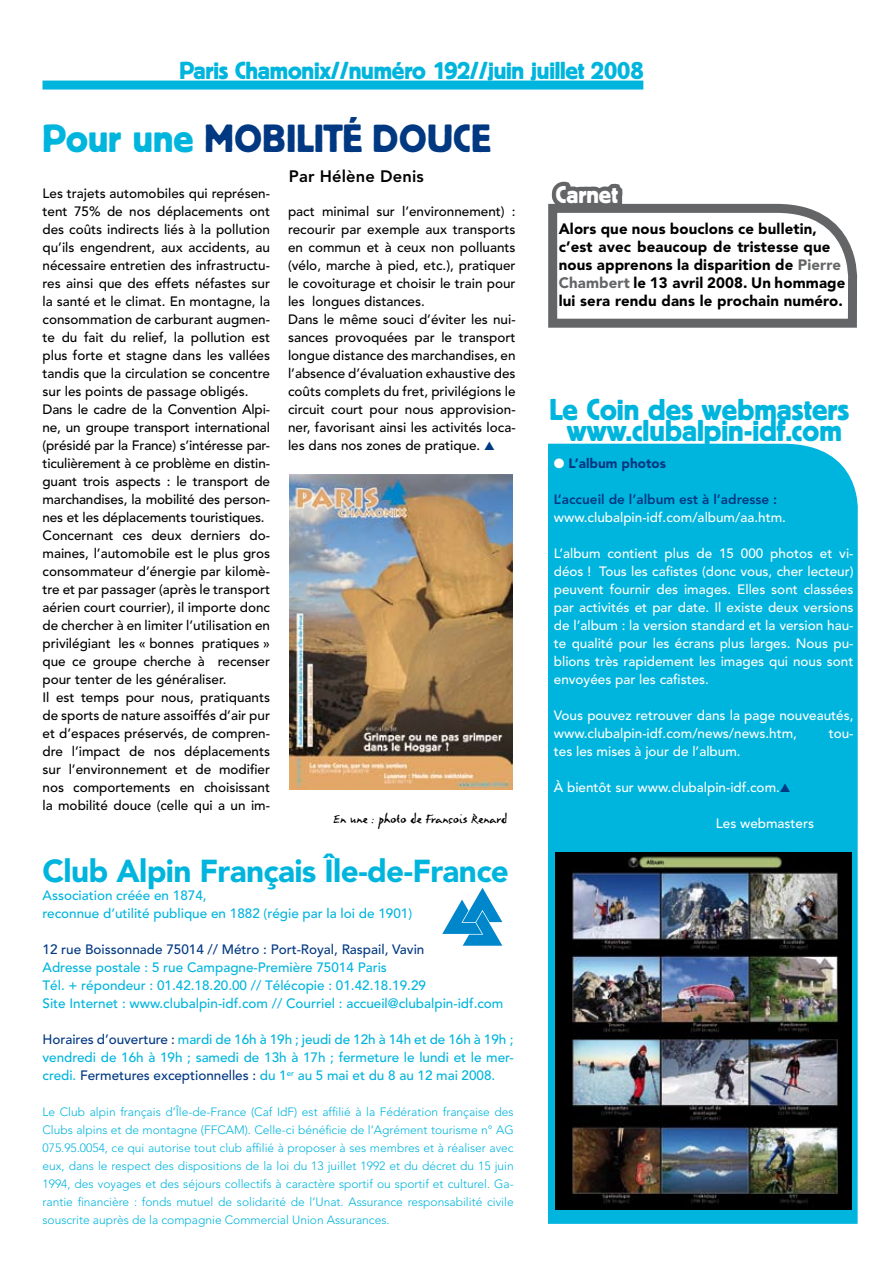
<style>
.page{position:relative;width:893px;height:1263px;background:#fff}
.page>*{position:absolute;margin:0;border:0;box-sizing:border-box;transform-origin:0 0}
.t1{font:39px "Block BE";letter-spacing:.01em;color:#003882}
.t2{font:900 31.5px "Avenir";letter-spacing:-.02em;color:#00b5dd}
.t3{font:30px "Block BE";color:#00b5dd}
.t4{font:24.45px "Block BE";letter-spacing:-.01em;color:#00b5dd}
.t5{font:24px "Block BE";color:#fff}
.t6{font:16.5px "Lettres Eclatees";color:#000}
.t7{font:800 16.5px "Avenir";letter-spacing:.01em;color:#000}
.t8{font:900 15px/18px "Avenir";letter-spacing:.01em;color:#000}
.t9{font:500 13.5px/18px "Avenir";color:#000}
.t10{font:500 13.5px/18px "Avenir";color:#fff;text-align:justify}
.t11{font:500 13.5px/18px "Avenir";color:#00b5dd}
.t12{font:500 13.5px "Avenir";color:#003882}
.t13{font:800 13.5px "Avenir";color:#003882}
.t14{font:900 13.5px "Avenir";color:#003882}
.t15{font:300 12px/18px "Avenir";color:#00b5dd;text-align:justify}
.s1{color:#00b5dd}
.s2{color:#003882}
.s3{color:#646567}
.s4{color:#fff}
</style>
<div class="page">
<div style="left:548px;top:444px;width:310px;height:780px;background:#00b5dd"></div>
<div style="left:43px;top:81px;width:600px;height:9px;background:#00b5dd"></div>
<svg style="left:442px;top:888px;width:60px;height:58px"></svg>
<img style="left:289px;top:474px;width:223px;height:316px">
<img style="left:555px;top:852px;width:297px;height:357px">
<svg style="left:544px;top:80px;width:314px;height:248px"></svg>
<svg style="left:547px;top:80px;width:80px;height:141px"></svg>
<h3 class="t4" style="left:179px;top:57px;width:466px">Paris Chamonix//numéro 192//juin juillet 2008</h3>
<h1 class="t1" style="left:43px;top:117px;width:449px"><span class="s1">Pour une</span> mobilité douce</h1>
<p class="t7" style="left:289px;top:167px;width:137px">Par Hélène Denis</p>
<p class="t9" style="left:43px;top:185px;width:229px">Les trajets automobiles qui représen&shy;tent 75% de nos déplacements ont des coûts indirects liés à la pollution qu’ils engendrent, aux accidents, au nécessaire entretien des infrastructu&shy;res ainsi que des effets néfastes sur la santé et le climat. En montagne, la consommation de carburant augmen&shy;te du fait du relief, la pollution est plus forte et stagne dans les vallées tandis que la circulation se concentre sur les points de passage obligés.<br>Dans le cadre de la Convention Alpi&shy;ne, un groupe transport international (présidé par la France) s’intéresse par&shy;ticulièrement à ce problème en distin&shy;guant trois aspects : le transport de marchandises, la mobilité des person&shy;nes et les déplacements touristiques.<br>Concernant ces deux derniers do&shy;maines, l’automobile est le plus gros consommateur d’énergie par kilomè&shy;tre et par passager (après le transport aérien court courrier), il importe donc de chercher à en limiter l’utilisation en privilégiant les « bonnes pratiques » que ce groupe cherche à recenser pour tenter de les généraliser.<br>Il est temps pour nous, pratiquants de sports de nature assoiffés d’air pur et d’espaces préservés, de compren&shy;dre l’impact de nos déplacements sur l’environnement et de modifier nos comportements en choisissant la mobilité douce (celle qui a un im-</p>
<p class="t9" style="left:288px;top:203px;width:229px">pact minimal sur l’environnement) : recourir par exemple aux transports en commun et à ceux non polluants (vélo, marche à pied, etc.), pratiquer le covoiturage et choisir le train pour les longues distances.<br>Dans le même souci d’éviter les nui&shy;sances provoquées par le transport longue distance des marchandises, en l’absence d’évaluation exhaustive des coûts complets du fret, privilégions le circuit court pour nous approvision&shy;ner, favorisant ainsi les activités loca&shy;les dans nos zones de pratique. <span class="s2">▲</span></p>
<p class="t6" style="left:333px;top:811px;width:175px">En une : photo de François Renard</p>
<h2 class="t2" style="left:43px;top:852px;width:468px">Club Alpin Français Île-de-France</h2>
<p class="t11" style="left:43px;top:887px;width:371px">Association créée en 1874,<br>reconnue d’utilité publique en 1882 (régie par la loi de 1901)</p>
<p class="t12" style="left:43px;top:942px;width:383px">12 rue Boissonnade 75014 // Métro : Port-Royal, Raspail, Vavin</p>
<p class="t11" style="left:43px;top:959px;width:462px">Adresse postale : 5 rue Campagne-Première 75014 Paris<br>Tél. + répondeur : 01.42.18.20.00 // Télécopie : 01.42.18.19.29<br>Site Internet : www.clubalpin-idf.com // Courriel : accueil@clubalpin-idf.com</p>
<p class="t11" style="left:43px;top:1031px;width:473px;text-align:justify"><span class="s2">Horaires d’ouverture :</span> mardi de 16h à 19h ; jeudi de 12h à 14h et de 16h à 19h ; vendredi de 16h à 19h ; samedi de 13h à 17h ; fermeture le lundi et le mer&shy;credi. <span class="s2">Fermetures exceptionnelles :</span> du 1<sup>er</sup> au 5 mai et du 8 au 12 mai 2008.</p>
<p class="t15" style="left:43px;top:1103px;width:473px">Le Club alpin français d’Île-de-France (Caf IdF) est affilié à la Fédération française des Clubs alpins et de montagne (FFCAM). Celle-ci bénéficie de l’Agrément tourisme n° AG 075.95.0054, ce qui autorise tout club affilié à proposer à ses membres et à réaliser avec eux, dans le respect des dispositions de la loi du 13 juillet 1992 et du décret du 15 juin 1994, des voyages et des séjours collectifs à caractère sportif ou sportif et culturel. Ga&shy;rantie financière : fonds mutuel de solidarité de l’Unat. Assurance responsabilité civile souscrite auprès de la compagnie Commercial Union Assurances.</p>
<h3 class="t5" style="left:556px;top:181px;width:63px">Carnet</h3>
<p class="t8" style="left:559px;top:220px;width:288px">Alors que nous bouclons ce bulletin, c’est avec beaucoup de tristesse que nous apprenons la disparition de <span class="s3">Pierre Chambert</span> le 13 avril 2008. Un hommage lui sera rendu dans le prochain numéro.</p>
<h3 class="t3" style="left:549px;top:393px;width:302px">Le Coin des webmasters</h3>
<h3 class="t3" style="left:567px;top:414px;width:276px">www.clubalpin-idf.com</h3>
<p class="t14" style="left:554px;top:455px;width:114px"><span class="s4">●</span> L’album photos</p>
<p class="t13" style="left:554px;top:491px;width:225px">L’accueil de l’album est à l’adresse :</p>
<p class="t10" style="left:554px;top:509px;width:234px">www.clubalpin-idf.com/album/aa.htm.</p>
<p class="t10" style="left:554px;top:545px;width:301px">L’album contient plus de 15 000 photos et vi&shy;déos ! Tous les cafistes (donc vous, cher lecteur) peuvent fournir des images. Elles sont classées par activités et par date. Il existe deux versions de l’album : la version standard et la version hau&shy;te qualité pour les écrans plus larges. Nous pu&shy;blions très rapidement les images qui nous sont envoyées par les cafistes.</p>
<p class="t10" style="left:554px;top:707px;width:301px">Vous pouvez retrouver dans la page nouveautés, www.clubalpin-idf.com/news/news.htm,</p>
<p class="t10" style="left:829px;top:725px;width:26px">tou-</p>
<p class="t10" style="left:554px;top:743px;width:188px">tes les mises à jour de l’album.</p>
<p class="t10" style="left:554px;top:779px;width:238px">À bientôt sur www.clubalpin-idf.com.<span class="s2">▲</span></p>
<p class="t10" style="left:716px;top:815px;width:100px">Les webmasters</p>
</div>
